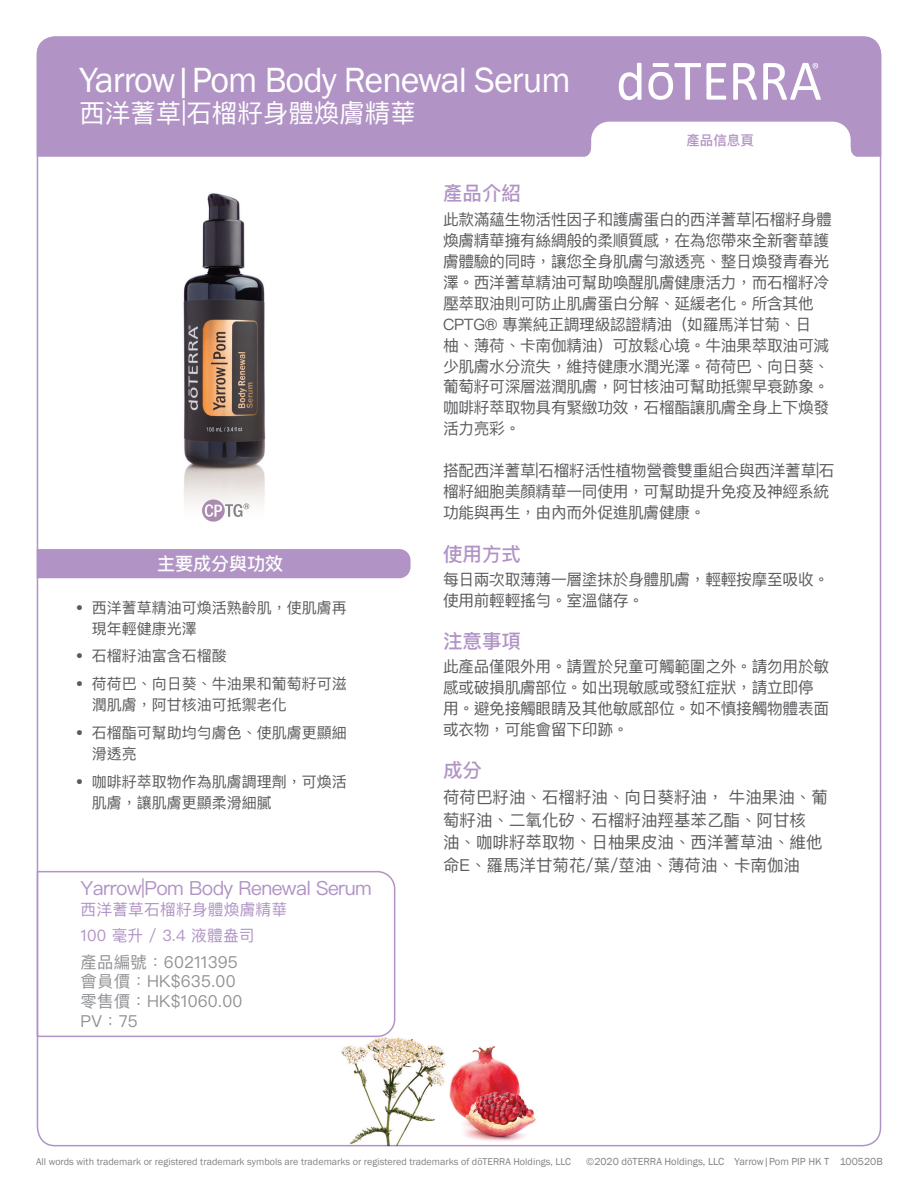
<style>
.page{position:relative;width:918px;height:1188px;background:#fff}
.page>*{position:absolute;margin:0;border:0;box-sizing:border-box;transform-origin:0 0}
.t1{font:36px "Franklin Gothic";letter-spacing:-.025em;color:#fff}
.t2{font:25.5px "Ping Fang TC";color:#fff}
.t3{font:19.5px "Ping Fang TC";letter-spacing:-.03em;color:#b194c5}
.t4{font:500 19.5px "Ping Fang TC";color:#b194c5}
.t5{font:500 18px "Ping Fang TC";color:#fff}
.t6{font:16.5px/22.5px "Ping Fang TC";color:#5a5a5d}
.t7{font:16.5px/19.8px "Ping Fang TC";letter-spacing:.01em;color:#919295}
.t8{font:15.75px/21px "Ping Fang TC";letter-spacing:-.02em;color:#5a5a5d}
.t9{font:15.75px/26.2px "Ping Fang TC";letter-spacing:.01em;color:#b194c5}
.t10{font:15px/21px "Ping Fang TC";color:#5a5a5d}
.t11{font:500 13.5px "Ping Fang TC";color:#b194c5}
.t12{font:10.5px "Franklin Gothic";color:#808285}
.t13{font:10.2px "Franklin Gothic";color:#808285}
</style>
<div class="page">
<div style="left:37px;top:36px;width:844px;height:121px;background:#b194c5"></div>
<svg style="left:733px;top:63px;width:24px;height:37px"></svg>
<svg style="left:648px;top:63px;width:78px;height:37px"></svg>
<svg style="left:619px;top:63px;width:22px;height:37px"></svg>
<svg style="left:763px;top:63px;width:58px;height:37px"></svg>
<svg style="left:581px;top:122px;width:280px;height:35px"></svg>
<img style="left:183px;top:193px;width:83px;height:315px">
<img style="left:464px;top:1046px;width:72px;height:95px">
<svg style="left:36px;top:548px;width:375px;height:31px;background:#b69ac8"></svg>
<img style="left:322px;top:1037px;width:142px;height:109px">
<svg style="left:202px;top:499px;width:47px;height:23px"></svg>
<svg style="left:36px;top:870px;width:360px;height:168px"></svg>
<h1 class="t1" style="left:79px;top:57px;width:493px">Yarrow|Pom Body Renewal Serum</h1>
<h2 class="t2" style="left:79px;top:97px;width:338px">西洋蓍草|石榴籽身體煥膚精華</h2>
<p class="t11" style="left:686px;top:132px;width:69px">產品信息頁</p>
<p class="t5" style="left:157px;top:552px;width:127px">主要成分與功效</p>
<p class="t10" style="left:92px;top:597px;width:257px;text-indent:-16px">• 西洋蓍草精油可煥活熟齡肌，使肌膚再現年輕健康光澤</p>
<p class="t10" style="left:76px;top:646px;width:153px">• 石榴籽油富含石榴酸</p>
<p class="t10" style="left:92px;top:674px;width:257px;text-indent:-16px">• 荷荷巴、向日葵、牛油果和葡萄籽可滋潤肌膚，阿甘核油可抵禦老化</p>
<p class="t10" style="left:92px;top:722px;width:257px;text-indent:-16px">• 石榴酯可幫助均勻膚色、使肌膚更顯細滑透亮</p>
<p class="t10" style="left:92px;top:771px;width:257px;text-indent:-16px">• 咖啡籽萃取物作為肌膚調理劑，可煥活肌膚，讓肌膚更顯柔滑細膩</p>
<p class="t3" style="left:81px;top:876px;width:293px">Yarrow|Pom Body Renewal Serum</p>
<p class="t9" style="left:81px;top:896px;width:208px">西洋蓍草石榴籽身體煥膚精華<br>100 毫升 / 3.4 液體盎司</p>
<p class="t7" style="left:81px;top:952px;width:163px">產品編號：60211395會員價：HK$635.00零售價：HK$1060.00<br>PV：75</p>
<p class="t4" style="left:443px;top:181px;width:79px">產品介紹</p>
<p class="t8" style="left:443px;top:209px;width:390px">此款滿蘊生物活性因子和護膚蛋白的西洋蓍草|石榴籽身體煥膚精華擁有絲綢般的柔順質感，在為您帶來全新奢華護膚體驗的同時，讓您全身肌膚勻澈透亮、整日煥發青春光澤。西洋蓍草精油可幫助喚醒肌膚健康活力，而石榴籽冷壓萃取油則可防止肌膚蛋白分解、延緩老化。所含其他<br>CPTG® 專業純正調理級認證精油（如羅馬洋甘菊、日<br>柚、薄荷、卡南伽精油）可放鬆心境。牛油果萃取油可減少肌膚水分流失，維持健康水潤光澤。荷荷巴、向日葵、葡萄籽可深層滋潤肌膚，阿甘核油可幫助抵禦早衰跡象。咖啡籽萃取物具有緊緻功效，石榴酯讓肌膚全身上下煥發活力亮彩。</p>
<p class="t8" style="left:443px;top:461px;width:393px">搭配西洋蓍草|石榴籽活性植物營養雙重組合與西洋蓍草|石榴籽細胞美顏精華一同使用，可幫助提升免疫及神經系統功能與再生，由內而外促進肌膚健康。</p>
<p class="t4" style="left:443px;top:542px;width:79px">使用方式</p>
<p class="t8" style="left:443px;top:569px;width:388px">每日兩次取薄薄一層塗抹於身體肌膚，輕輕按摩至吸收。使用前輕輕搖勻。室溫儲存。</p>
<p class="t4" style="left:443px;top:629px;width:79px">注意事項</p>
<p class="t8" style="left:443px;top:656px;width:388px">此產品僅限外用。請置於兒童可觸範圍之外。請勿用於敏感或破損肌膚部位。如出現敏感或發紅症狀，請立即停用。避免接觸眼睛及其他敏感部位。如不慎接觸物體表面或衣物，可能會留下印跡。</p>
<p class="t4" style="left:443px;top:758px;width:40px">成分</p>
<p class="t6" style="left:443px;top:786px;width:386px">荷荷巴籽油、石榴籽油、向日葵籽油， 牛油果油、葡萄籽油、二氧化矽、石榴籽油羥基苯乙酯、阿甘核<br>油、咖啡籽萃取物、日柚果皮油、西洋蓍草油、維他命E、羅馬洋甘菊花/葉/莖油、薄荷油、卡南伽油</p>
<p class="t13" style="left:36px;top:1155px;width:536px">All words with trademark or registered trademark symbols are trademarks or registered trademarks of dōTERRA Holdings, LLC</p>
<p class="t12" style="left:586px;top:1155px;width:298px">©2020 dōTERRA Holdings, LLC Yarrow|Pom PIP HK T 100520B</p>
</div>
